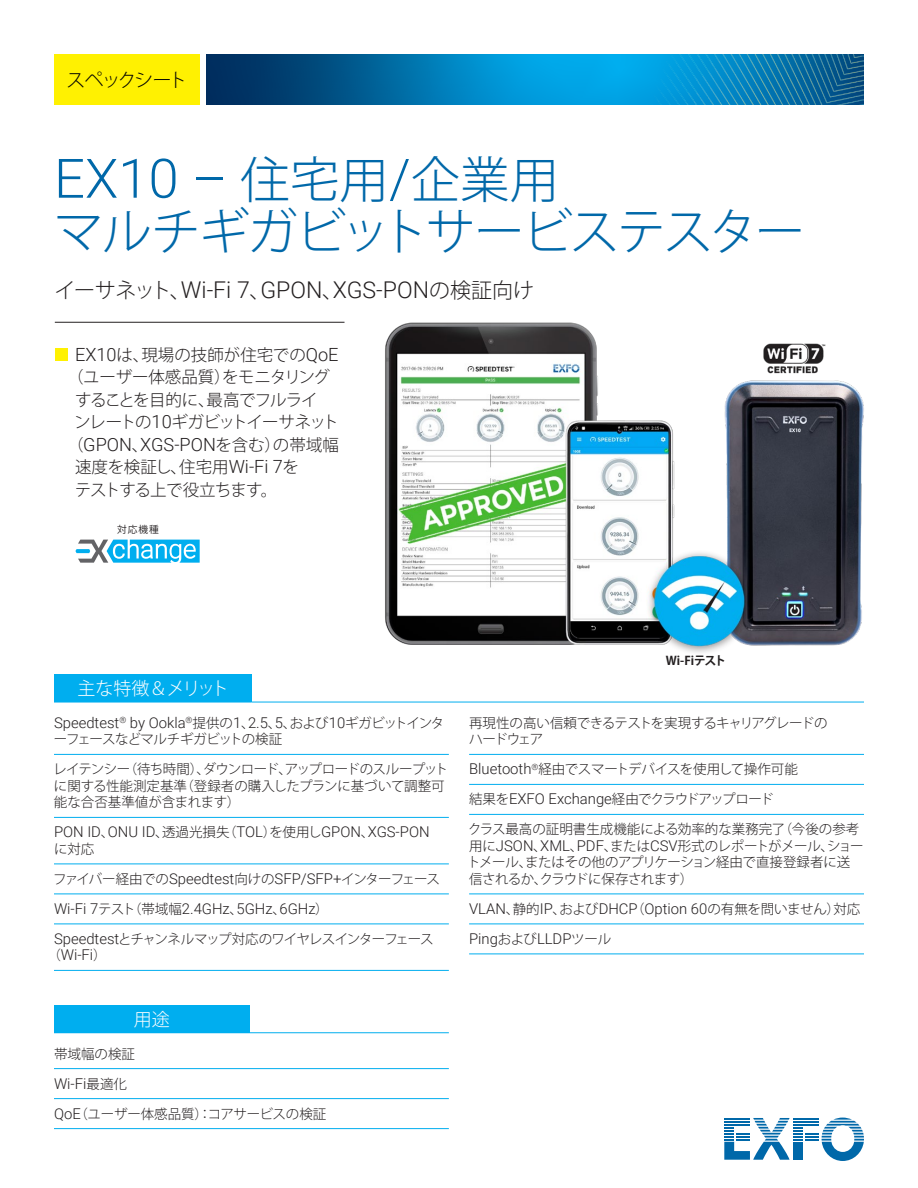
<style>
.page{position:relative;width:918px;height:1188px;background:#fff}
.page>*{position:absolute;margin:0;border:0;box-sizing:border-box;transform-origin:0 0}
.t1{font:300 54.45px "Roboto";color:#0068a9}
.t2{font:300 49.5px "Koz Go Pr 6 N";letter-spacing:-.05em;color:#0068a9}
.t3{font:300 23.1px "Roboto";color:#231f20}
.t4{font:300 18.75px "Koz Go Pr 6 N";letter-spacing:-.095em;color:#010203}
.t5{font:300 18.15px "Roboto";color:#231f20}
.t6{font:300 18px "Koz Go Pr 6 N";letter-spacing:-.065em;color:#fff}
.t7{font:300 18px "Koz Go Pr 6 N";color:#fff}
.t8{font:300 16.5px/22.5px "Koz Go Pr 6 N";letter-spacing:-.03em;color:#231f20}
.t9{font:300 16.5px "Koz Go Pr 6 N";color:#231f20}
.t10{font:300 16.5px "Koz Go Pr 6 N";letter-spacing:-.08em;color:#231f20}
.t11{font:300 16.5px "Koz Go Pr 6 N";letter-spacing:-.01em;color:#231f20}
.t12{font:300 16.5px "Koz Go Pr 6 N";letter-spacing:-.05em;color:#231f20}
.t13{font:300 14.85px "Roboto";color:#231f20}
.t14{font:300 13.5px/16.5px "Koz Go Pr 6 N";letter-spacing:-.03em;color:#231f20}
.t15{font:300 13.5px "Koz Go Pr 6 N";letter-spacing:-.07em;color:#231f20}
.t16{font:300 13.5px "Koz Go Pr 6 N";letter-spacing:-.08em;color:#231f20}
.t17{font:300 13.5px/16.5px "Koz Go Pr 6 N";letter-spacing:-.055em;color:#231f20}
.t18{font:300 13.5px "Koz Go Pr 6 N";letter-spacing:-.065em;color:#231f20}
.t19{font:300 13.5px "Koz Go Pr 6 N";letter-spacing:-.01em;color:#231f20}
.t20{font:300 13.5px "Koz Go Pr 6 N";letter-spacing:-.06em;color:#231f20}
.t21{font:700 12px "Koz Go Pr 6 N";letter-spacing:-.04em;color:#231f20}
.t22{font:9.75px "Koz Go Pr 6 N";color:#231f20}
.s1{font-family:"Koz Go Pr 6 N";font-size:49.5px}
.s2{font-family:"Koz Go Pr 6 N";font-size:21px}
.s3{font-family:"Roboto";font-size:18.15px}
.s4{font-family:"Koz Go Pr 6 N";font-size:16.5px}
.s5{font-family:"Koz Go Pr 6 N";font-size:13.5px}
.s6{font-family:"Roboto";font-size:14.85px}
</style>
<div class="page">
<svg style="left:724px;top:1118px;width:140px;height:43px"></svg>
<hr style="left:724px;top:1124px;width:26px;height:2px;background:#0068a9">
<div style="left:54px;top:54px;width:145px;height:51px;background:#fff101"></div>
<svg style="left:206px;top:54px;width:379px;height:51px;background:#006ba3"></svg>
<img style="left:585px;top:54px;width:279px;height:51px">
<hr style="left:54px;top:754px;width:395px;height:1px;background:#00aeef">
<hr style="left:54px;top:817px;width:395px;height:1px;background:#00aeef">
<hr style="left:54px;top:864px;width:395px;height:1px;background:#00aeef">
<hr style="left:54px;top:894px;width:395px;height:1px;background:#00aeef">
<hr style="left:54px;top:924px;width:395px;height:1px;background:#00aeef">
<hr style="left:54px;top:970px;width:395px;height:1px;background:#00aeef">
<hr style="left:469px;top:754px;width:395px;height:1px;background:#00aeef">
<hr style="left:469px;top:784px;width:395px;height:1px;background:#00aeef">
<hr style="left:469px;top:814px;width:395px;height:1px;background:#00aeef">
<hr style="left:469px;top:894px;width:395px;height:1px;background:#00aeef">
<hr style="left:469px;top:924px;width:395px;height:1px;background:#00aeef">
<hr style="left:469px;top:954px;width:395px;height:1px;background:#00aeef">
<hr style="left:55px;top:322px;width:290px;height:1px;background:#231f20">
<div style="left:55px;top:348px;width:13px;height:13px;background:#fff101"></div>
<div style="left:54px;top:674px;width:197px;height:28px;background:#00aeef"></div>
<hr style="left:54px;top:702px;width:197px;height:1px;background:#00aeef">
<hr style="left:251px;top:702px;width:613px;height:1px;background:#00aeef">
<img style="left:385px;top:322px;width:479px;height:331px">
<hr style="left:54px;top:1068px;width:395px;height:1px;background:#00aeef">
<hr style="left:54px;top:1098px;width:395px;height:1px;background:#00aeef">
<hr style="left:54px;top:1128px;width:395px;height:1px;background:#00aeef">
<div style="left:54px;top:1005px;width:196px;height:28px;background:#00aeef"></div>
<hr style="left:250px;top:1032px;width:199px;height:1px;background:#00aeef">
<svg style="left:75px;top:540px;width:125px;height:23px"></svg>
<h3 class="t4" style="left:66px;top:69px;width:122px">スペックシート</h3>
<h1 class="t1" style="left:54px;top:140px;width:507px">EX10 – <span class="s1">住宅用</span>/<span class="s1">企業用</span></h1>
<h2 class="t2" style="left:54px;top:204px;width:752px">マルチギガビットサービステスター</h2>
<h3 class="t3" style="left:54px;top:274px;width:481px"><span class="s2">イーサネット、</span>Wi-Fi 7<span class="s2">、</span>GPON<span class="s2">、</span>XGS-PON<span class="s2">の検証向け</span></h3>
<p class="t9" style="left:75px;top:345px;width:265px"><span class="s3">EX10</span>は、現場の技師が住宅での<span class="s3">QoE</span></p>
<p class="t11" style="left:67px;top:368px;width:264px">（ユーザー体感品質）をモニタリング</p>
<p class="t12" style="left:75px;top:390px;width:244px">することを目的に、最高でフルライ</p>
<p class="t10" style="left:74px;top:413px;width:266px">ンレートの<span class="s3">10</span>ギガビットイーサネット</p>
<h3 class="t5" style="left:67px;top:432px;width:273px"><span class="s4">（</span>GPON<span class="s4">、</span>XGS‑PON<span class="s4">を含む）の帯域幅</span></h3>
<p class="t8" style="left:75px;top:456px;width:226px">速度を検証し、住宅用<span class="s3">Wi-Fi 7</span>をテストする上で役立ちます。</p>
<p class="t22" style="left:117px;top:524px;width:43px">対応機種</p>
<h3 class="t6" style="left:77px;top:679px;width:153px">主な特徴＆メリット</h3>
<p class="t13" style="left:54px;top:712px;width:392px">Speedtest<sup>®</sup> by Ookla<sup>®</sup><span class="s5">提供の</span>1<span class="s5">、</span>2.5<span class="s5">、</span>5<span class="s5">、および</span>10<span class="s5">ギガビットインタ</span></p>
<p class="t20" style="left:54px;top:732px;width:230px">ーフェースなどマルチギガビットの検証</p>
<p class="t14" style="left:53px;top:762px;width:397px">レイテンシー（待ち時間）、ダウンロード、アップロードのスループットに関する性能測定基準（登録者の購入したプランに基づいて調整可能な合否基準値が含まれます）</p>
<p class="t13" style="left:54px;top:822px;width:377px">PON ID<span class="s5">、</span>ONU ID<span class="s5">、透過光損失（</span>TOL<span class="s5">）を使用し</span>GPON<span class="s5">、</span>XGS-PON</p>
<p class="t14" style="left:54px;top:841px;width:42px">に対応</p>
<p class="t15" style="left:53px;top:871px;width:388px">ファイバー経由での<span class="s6">Speedtest</span>向けの<span class="s6">SFP/SFP+</span>インターフェース</p>
<p class="t13" style="left:54px;top:898px;width:276px">Wi-Fi 7<span class="s5">テスト（帯域幅</span>2.4GHz<span class="s5">、</span>5GHz<span class="s5">、</span>6GHz<span class="s5">）</span></p>
<p class="t16" style="left:54px;top:931px;width:381px"><span class="s6">Speedtest</span>とチャンネルマップ対応のワイヤレスインターフェース</p>
<p class="t13" style="left:48px;top:945px;width:61px"><span class="s5">（</span>Wi-Fi<span class="s5">）</span></p>
<h3 class="t7" style="left:134px;top:1009px;width:37px">用途</h3>
<p class="t14" style="left:54px;top:1046px;width:82px">帯域幅の検証</p>
<p class="t13" style="left:54px;top:1073px;width:75px">Wi-Fi<span class="s5">最適化</span></p>
<p class="t19" style="left:54px;top:1106px;width:274px"><span class="s6">QoE</span>（ユーザー体感品質）：コアサービスの検証</p>
<p class="t21" style="left:666px;top:654px;width:62px">Wi-Fiテスト</p>
<p class="t17" style="left:469px;top:715px;width:360px">再現性の高い信頼できるテストを実現するキャリアグレードのハードウェア</p>
<p class="t14" style="left:469px;top:762px;width:330px"><span class="s6">Bluetooth</span><sup>®</sup>経由でスマートデバイスを使用して操作可能</p>
<p class="t18" style="left:469px;top:792px;width:306px">結果を<span class="s6">EXFO Exchange</span>経由でクラウドアップロード</p>
<p class="t14" style="left:467px;top:822px;width:398px">クラス最高の証明書生成機能による効率的な業務完了（今後の参考用に<span class="s6">JSON</span>、<span class="s6">XML</span>、<span class="s6">PDF</span>、または<span class="s6">CSV</span>形式のレポートがメール、ショートメール、またはその他のアプリケーション経由で直接登録者に送信されるか、クラウドに保存されます）</p>
<p class="t14" style="left:469px;top:901px;width:393px"><span class="s6">VLAN</span>、静的<span class="s6">IP</span>、および<span class="s6">DHCP</span>（<span class="s6">Option 60</span>の有無を問いません）対応</p>
<p class="t13" style="left:469px;top:928px;width:144px">Ping<span class="s5">および</span>LLDP<span class="s5">ツール</span></p>
</div>
